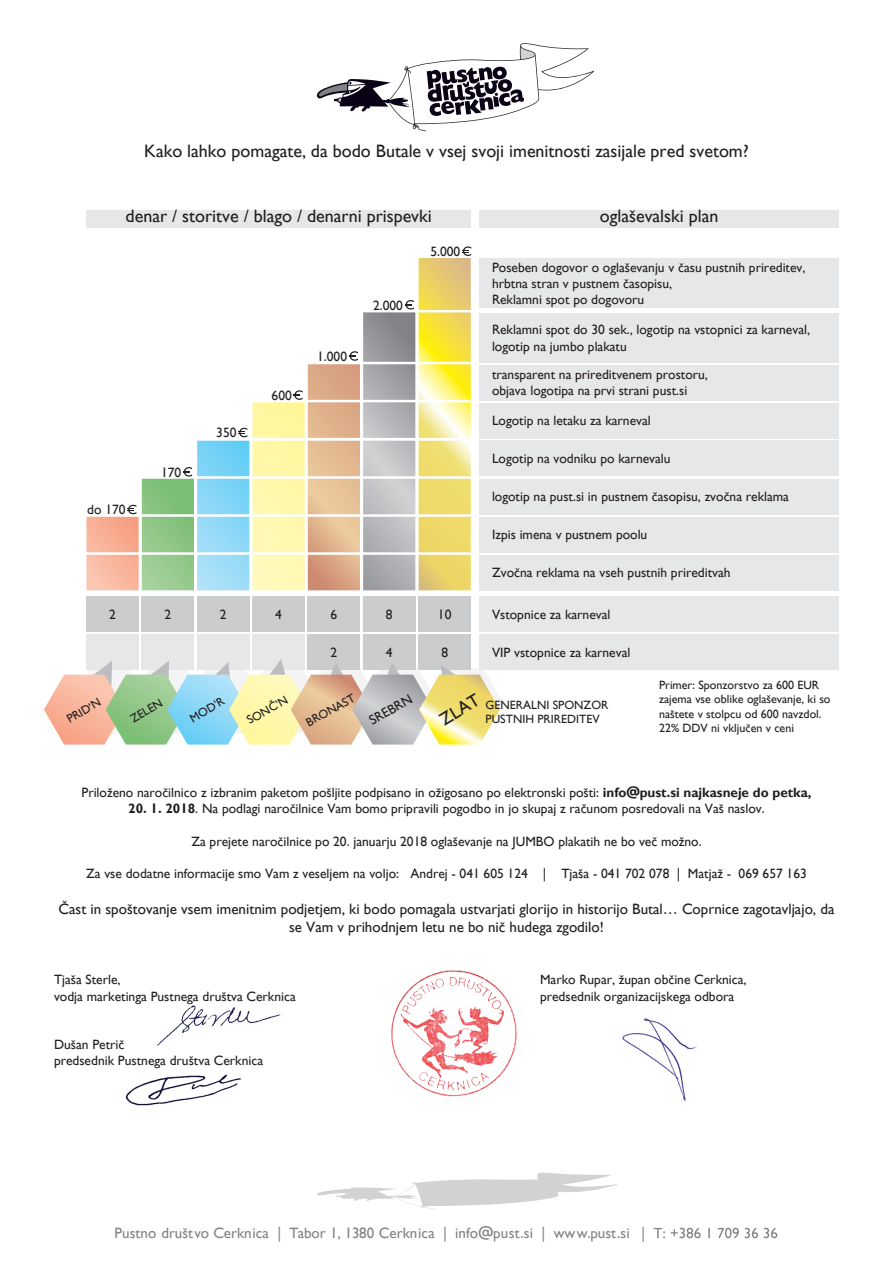
<style>
.page{position:relative;width:893px;height:1263px;background:#fff}
.page>*{position:absolute;margin:0;border:0;box-sizing:border-box;transform-origin:0 0}
.t1{font:18px "Gill Sans CE";color:#231f20}
.t2{font:15px/18px "Gill Sans CE";color:#231f20;text-align:center}
.t3{font:15px "Gill Sans CE";color:#808285}
.t4{font:13.5px/16.2px "Gill Sans CE";color:#231f20}
.t5{font:12px/14.4px "Gill Sans CE";color:#231f20}
.s1{font-weight:700}
</style>
<div class="page">
<svg style="left:316px;top:43px;width:278px;height:89px"></svg>
<svg style="left:317px;top:1173px;width:301px;height:36px"></svg>
<svg style="left:642px;top:1227px;width:135px;height:15px"></svg>
<div style="left:86px;top:596px;width:53px;height:36px;background:#cbccce"></div>
<div style="left:86px;top:634px;width:53px;height:36px;background:#e6e7e9"></div>
<div style="left:142px;top:596px;width:52px;height:36px;background:#cbccce"></div>
<div style="left:142px;top:634px;width:52px;height:36px;background:#e6e7e9"></div>
<div style="left:197px;top:596px;width:52px;height:36px;background:#cbccce"></div>
<div style="left:197px;top:634px;width:52px;height:36px;background:#e6e7e9"></div>
<div style="left:252px;top:596px;width:53px;height:36px;background:#cbccce"></div>
<div style="left:252px;top:634px;width:53px;height:36px;background:#e6e7e9"></div>
<div style="left:308px;top:596px;width:52px;height:36px;background:#cbccce"></div>
<div style="left:308px;top:634px;width:52px;height:36px;background:#cbccce"></div>
<div style="left:363px;top:596px;width:52px;height:36px;background:#cbccce"></div>
<div style="left:363px;top:634px;width:52px;height:36px;background:#cbccce"></div>
<div style="left:419px;top:596px;width:52px;height:36px;background:#cbccce"></div>
<div style="left:419px;top:634px;width:52px;height:36px;background:#cbccce"></div>
<svg style="left:44px;top:659px;width:457px;height:85px"></svg>
<svg style="left:86px;top:246px;width:385px;height:344px"></svg>
<img style="left:157px;top:1005px;width:125px;height:41px">
<img style="left:125px;top:1074px;width:116px;height:32px">
<img style="left:622px;top:1018px;width:75px;height:83px">
<img style="left:391px;top:970px;width:126px;height:127px">
<div style="left:86px;top:210px;width:385px;height:17px;background:#e6e7e9"></div>
<div style="left:479px;top:210px;width:360px;height:17px;background:#e6e7e9"></div>
<div style="left:479px;top:634px;width:360px;height:36px;background:#e6e7e9"></div>
<div style="left:479px;top:596px;width:360px;height:36px;background:#e6e7e9"></div>
<div style="left:479px;top:555px;width:360px;height:35px;background:#e6e7e9"></div>
<div style="left:479px;top:517px;width:360px;height:35px;background:#e6e7e9"></div>
<div style="left:479px;top:479px;width:360px;height:35px;background:#e6e7e9"></div>
<div style="left:479px;top:441px;width:360px;height:35px;background:#e6e7e9"></div>
<div style="left:479px;top:403px;width:360px;height:36px;background:#e6e7e9"></div>
<div style="left:479px;top:365px;width:360px;height:35px;background:#e6e7e9"></div>
<div style="left:479px;top:313px;width:360px;height:49px;background:#e6e7e9"></div>
<div style="left:479px;top:258px;width:360px;height:50px;background:#e6e7e9"></div>
<h1 class="t1" style="left:144px;top:141px;width:606px">Kako lahko pomagate, da bodo Butale v vsej svoji imenitnosti zasijale pred svetom?</h1>
<h1 class="t1" style="left:126px;top:205px;width:308px">denar / storitve / blago / denarni prispevki</h1>
<h1 class="t1" style="left:600px;top:205px;width:120px">oglaševalski plan</h1>
<p class="t4" style="left:87px;top:502px;width:40px">do 170</p>
<p class="t4" style="left:161px;top:464px;width:22px">170</p>
<p class="t4" style="left:216px;top:425px;width:22px">350</p>
<p class="t4" style="left:272px;top:387px;width:22px">600</p>
<p class="t4" style="left:317px;top:348px;width:31px">1.000</p>
<p class="t4" style="left:373px;top:297px;width:31px">2.000</p>
<p class="t4" style="left:430px;top:243px;width:31px">5.000</p>
<p class="t4" style="left:109px;top:606px;width:8px">2</p>
<p class="t4" style="left:165px;top:606px;width:8px">2</p>
<p class="t4" style="left:220px;top:606px;width:8px">2</p>
<p class="t4" style="left:275px;top:606px;width:8px">4</p>
<p class="t4" style="left:331px;top:606px;width:8px">6</p>
<p class="t4" style="left:331px;top:644px;width:8px">2</p>
<p class="t4" style="left:386px;top:606px;width:8px">8</p>
<p class="t4" style="left:386px;top:644px;width:8px">4</p>
<p class="t4" style="left:438px;top:606px;width:15px">10</p>
<p class="t4" style="left:441px;top:644px;width:8px">8</p>
<p class="t4" style="left:492px;top:259px;width:315px">Poseben dogovor o oglaševanju v času pustnih prireditev, hrbtna stran v pustnem časopisu,<br>Reklamni spot po dogovoru</p>
<p class="t4" style="left:492px;top:322px;width:319px">Reklamni spot do 30 sek., logotip na vstopnici za karneval, logotip na jumbo plakatu</p>
<p class="t4" style="left:492px;top:367px;width:217px">transparent na prireditvenem prostoru, objava logotipa na prvi strani pust.si</p>
<p class="t4" style="left:492px;top:413px;width:160px">Logotip na letaku za karneval</p>
<p class="t4" style="left:492px;top:450px;width:180px">Logotip na vodniku po karnevalu</p>
<p class="t4" style="left:492px;top:488px;width:298px">logotip na pust.si in pustnem časopisu, zvočna reklama</p>
<p class="t4" style="left:492px;top:526px;width:157px">Izpis imena v pustnem poolu</p>
<p class="t4" style="left:492px;top:565px;width:240px">Zvočna reklama na vseh pustnih prireditvah</p>
<p class="t4" style="left:492px;top:606px;width:120px">Vstopnice za karneval</p>
<p class="t4" style="left:492px;top:644px;width:140px">VIP vstopnice za karneval</p>
<p class="t5" style="left:64px;top:713px;width:38px;rotate:-30deg">PRID'N</p>
<p class="t5" style="left:128px;top:713px;width:37px;rotate:-30deg">ZELEN</p>
<p class="t5" style="left:187px;top:713px;width:39px;rotate:-30deg">MOD'R</p>
<p class="t5" style="left:244px;top:715px;width:46px;rotate:-30deg">SONČ'N</p>
<p class="t5" style="left:303px;top:717px;width:56px;rotate:-29deg">BRONAST</p>
<p class="t4" style="left:366px;top:714px;width:49px;rotate:-30deg">SREBRN</p>
<h1 class="t1" style="left:436px;top:711px;width:45px;rotate:-31deg">ZLAT</h1>
<p class="t5" style="left:486px;top:698px;width:124px">GENERALNI SPONZOR<br>PUSTNIH PRIREDITEV</p>
<p class="t5" style="left:659px;top:678px;width:173px">Primer: Sponzorstvo za 600 EUR zajema vse oblike oglaševanje, ki so naštete v stolpcu od 600 navzdol.<br>22% DDV ni vključen v ceni</p>
<p class="t4" style="left:81px;top:784px;width:732px">Priloženo naročilnico z izbranim paketom pošljite podpisano in ožigosano po elektronski pošti: <span class="s1">info@pust.si najkasneje do petka,</span></p>
<p class="t4" style="left:128px;top:801px;width:638px"><span class="s1">20. 1. 2018</span>. Na podlagi naročilnice Vam bomo pripravili pogodbo in jo skupaj z računom posredovali na Vaš naslov.</p>
<p class="t4" style="left:191px;top:833px;width:512px">Za prejete naročilnice po 20. januarju 2018 oglaševanje na JUMBO plakatih ne bo več možno.</p>
<p class="t4" style="left:86px;top:865px;width:722px">Za vse dodatne informacije smo Vam z veseljem na voljo: Andrej - 041 605 124 | Tjaša - 041 702 078 | Matjaž - 069 657 163</p>
<p class="t2" style="left:59px;top:900px;width:777px">Čast in spoštovanje vsem imenitnim podjetjem, ki bodo pomagala ustvarjati glorijo in historijo Butal… Coprnice zagotavljajo, da se Vam v prihodnjem letu ne bo nič hudega zgodilo!</p>
<p class="t4" style="left:54px;top:972px;width:68px">Tjaša Sterle,</p>
<p class="t4" style="left:540px;top:972px;width:208px">Marko Rupar, župan občine Cerknica,</p>
<p class="t4" style="left:54px;top:988px;width:243px">vodja marketinga Pustnega društva Cerknica</p>
<p class="t4" style="left:540px;top:988px;width:196px">predsednik organizacijskega odbora</p>
<p class="t4" style="left:54px;top:1036px;width:211px">Dušan Petrič<br>predsednik Pustnega društva Cerknica</p>
<p class="t3" style="left:115px;top:1224px;width:517px">Pustno društvo Cerknica | Tabor 1, 1380 Cerknica | info@pust.si | www.pust.si</p>
</div>
